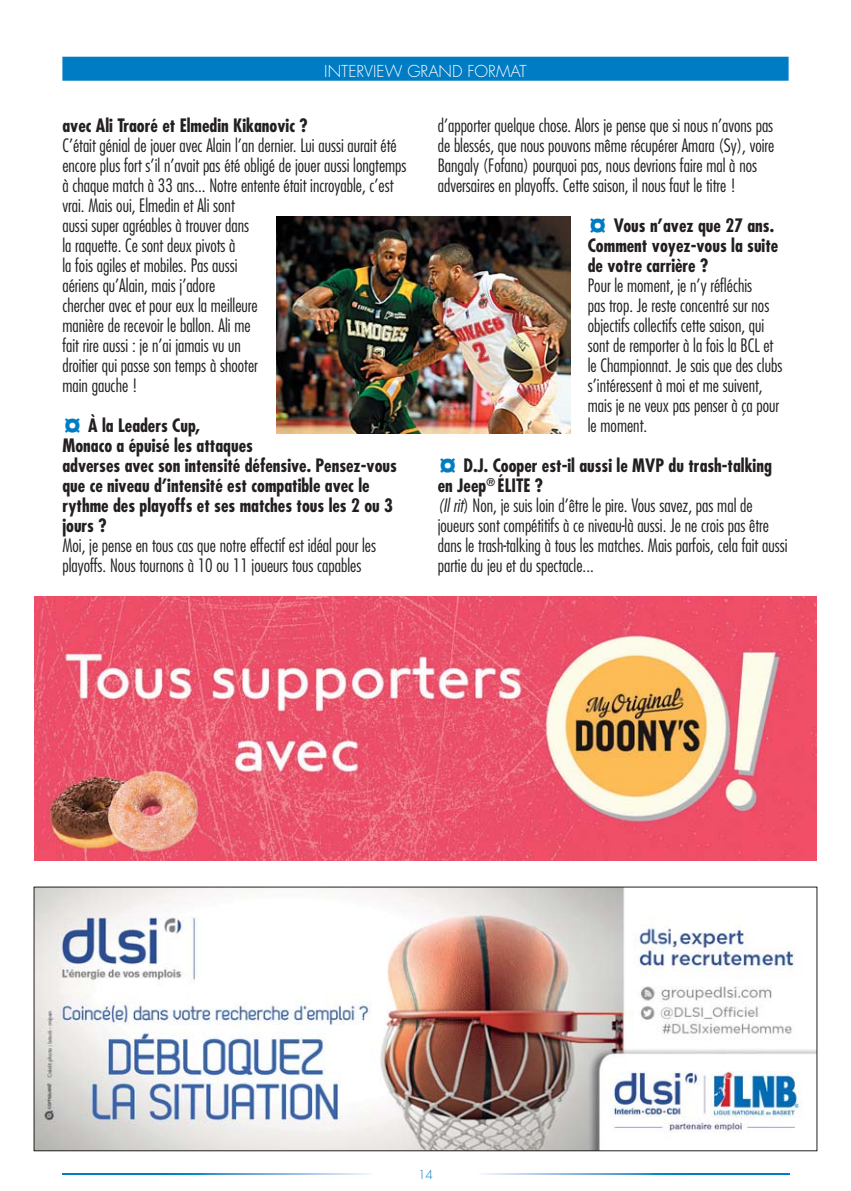
<style>
.page{position:relative;width:851px;height:1191px;background:#fff}
.page>*{position:absolute;margin:0;border:0;box-sizing:border-box;transform-origin:0 0}
.t1{font:300 condensed 18px/20px "Futura";color:#231f20}
.t2{font:700 condensed 18px/20px "Futura";color:#231f20}
.t3{font:300 16px "Futura";color:#fff}
.t4{font:300 12px "Futura";color:#007cc4}
.s1{font-weight:800;font-stretch:normal;font-size:24px;color:#007cc4}
.s2{font-weight:700}
.s3{font-style:italic}
</style>
<div class="page">
<img style="left:36px;top:888px;width:779px;height:261px">
<img style="left:34px;top:596px;width:782px;height:264px">
<div style="left:62px;top:57px;width:726px;height:24px;background:#007cc4"></div>
<img style="left:276px;top:217px;width:294px;height:217px">
<svg style="left:62px;top:1173px;width:308px;height:1px"></svg>
<svg style="left:482px;top:1173px;width:307px;height:1px"></svg>
<p class="t3" style="left:324px;top:63px;width:204px">INTERVIEW GRAND FORMAT</p>
<p class="t2" style="left:62px;top:117px;width:247px">avec Ali Traoré et Elmedin Kikanovic ?</p>
<p class="t1" style="left:62px;top:137px;width:345px">C’était génial de jouer avec Alain l’an dernier. Lui aussi aurait été encore plus fort s’il n’avait pas été obligé de jouer aussi longtemps à chaque match à 33 ans... Notre entente était incroyable, c’est vrai. Mais oui, Elmedin et Ali sont<br>aussi super agréables à trouver dans<br>la raquette. Ce sont deux pivots à<br>la fois agiles et mobiles. Pas aussi<br>aériens qu’Alain, mais j’adore<br>chercher avec et pour eux la meilleure<br>manière de recevoir le ballon. Ali me<br>fait rire aussi : je n’ai jamais vu un<br>droitier qui passe son temps à shooter<br>main gauche !</p>
<p class="t2" style="left:62px;top:417px;width:336px"><span class="s1">¤</span> À la Leaders Cup,<br>Monaco a épuisé les attaques<br>adverses avec son intensité défensive. Pensez-vous que ce niveau d’intensité est compatible avec le rythme des playoffs et ses matches tous les 2 ou 3 jours ?</p>
<p class="t1" style="left:62px;top:537px;width:315px">Moi, je pense en tous cas que notre effectif est idéal pour les playoffs. Nous tournons à 10 ou 11 joueurs tous capables</p>
<p class="t1" style="left:437px;top:117px;width:338px">d’apporter quelque chose. Alors je pense que si nous n’avons pas de blessés, que nous pouvons même récupérer Amara (Sy), voire Bangaly (Fofana) pourquoi pas, nous devrions faire mal à nos adversaires en playoffs. Cette saison, il nous faut le titre !</p>
<p class="t2" style="left:587px;top:217px;width:192px"><span class="s1">¤</span> Vous n’avez que 27 ans.<br>Comment voyez-vous la suite de votre carrière ?</p>
<p class="t1" style="left:587px;top:277px;width:196px">Pour le moment, je n’y réfléchis<br>pas trop. Je reste concentré sur nos objectifs collectifs cette saison, qui sont de remporter à la fois la BCL et le Championnat. Je sais que des clubs s’intéressent à moi et me suivent, mais je ne veux pas penser à ça pour le moment.</p>
<p class="t1" style="left:437px;top:457px;width:351px"><span class="s1">¤</span> <span class="s2">D.J. Cooper est-il aussi le MVP du trash-talking en Jeep</span><sup>®</sup> <span class="s2">ÉLITE ?<br></span><span class="s3">(Il rit</span>) Non, je suis loin d’être le pire. Vous savez, pas mal de joueurs sont compétitifs à ce niveau-là aussi. Je ne crois pas être dans le trash-talking à tous les matches. Mais parfois, cela fait aussi partie du jeu et du spectacle...</p>
<p class="t4" style="left:418px;top:1168px;width:16px">14</p>
</div>
